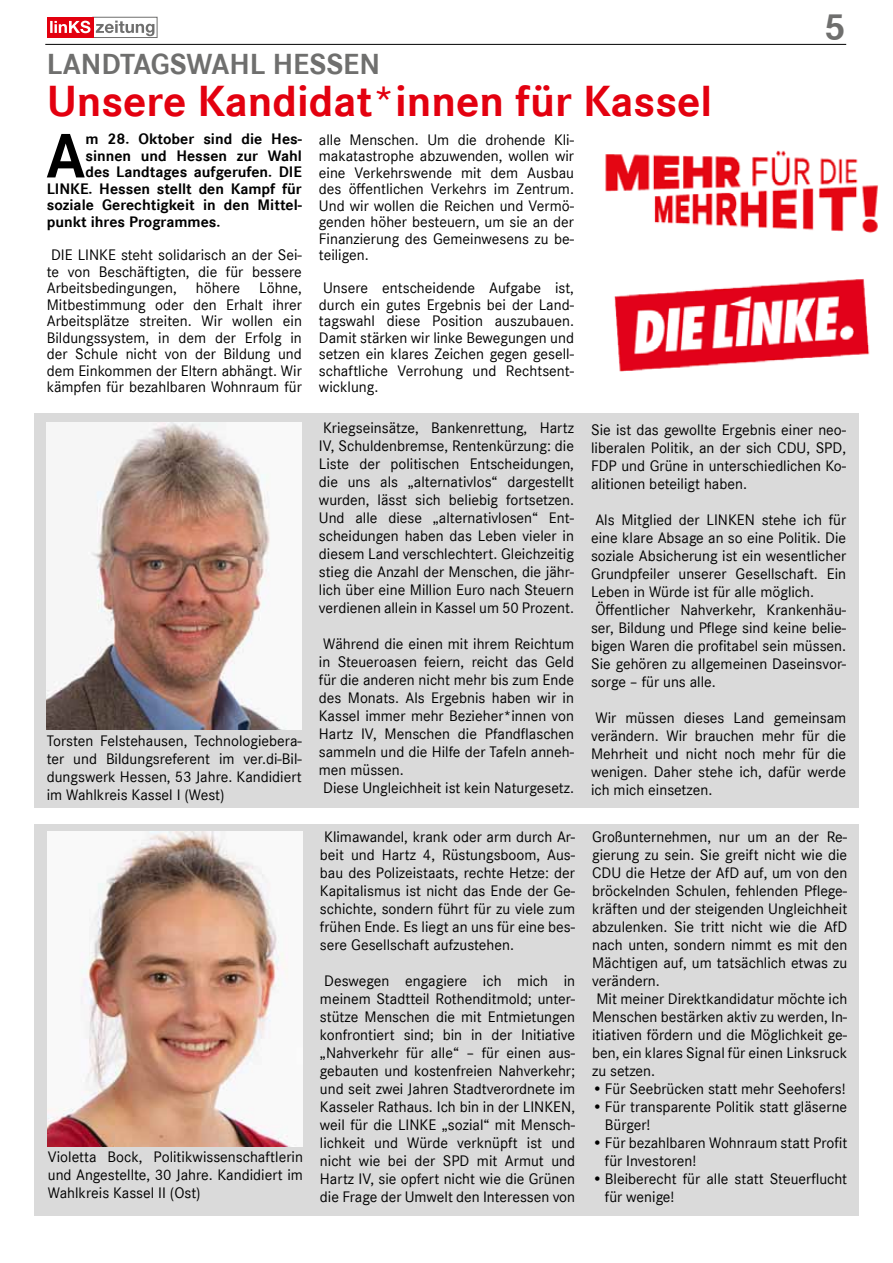
<style>
.page{position:relative;width:893px;height:1263px;background:#fff}
.page>*{position:absolute;margin:0;border:0;box-sizing:border-box;transform-origin:0 0}
.t1{font:700 65.25px "Corporate S";color:#000}
.t2{font:700 45px "Corporate S";color:#e3000f}
.t3{font:700 39px "Corporate S";color:#6f6f6e}
.t4{font:700 30px "Corporate S";color:#6f6f6e}
.t5{font:15.75px/18px "Corporate S";color:#000;text-align:justify}
.t6{font:700 15.75px "Corporate S";color:#000}
</style>
<div class="page">
<hr style="left:45px;top:44px;width:801px;height:1px;background:#000">
<div style="left:92px;top:17px;width:65px;height:21px;border:1px solid #6f6f6e"></div>
<div style="left:47px;top:17px;width:46px;height:21px;background:#e3000f"></div>
<svg style="left:96px;top:21px;width:58px;height:15px"></svg>
<svg style="left:50px;top:21px;width:40px;height:12px"></svg>
<div style="left:34px;top:824px;width:825px;height:391px;background:#dadada"></div>
<img style="left:48px;top:831px;width:255px;height:315px">
<div style="left:34px;top:414px;width:825px;height:394px;background:#dadada"></div>
<img style="left:47px;top:422px;width:255px;height:307px">
<img style="left:605px;top:150px;width:273px;height:222px">
<h3 class="t4" style="left:47px;top:47px;width:314px">Landtagswah l Hessen</h3>
<h2 class="t2" style="left:47px;top:75px;width:667px">Unsere Kandidat*innen für Kassel</h2>
<h1 class="t1" style="left:46px;top:118px;width:39px">A</h1>
<p class="t6" style="left:85px;top:130px;width:218px">m 28. Oktober sind die Hes-</p>
<p class="t6" style="left:85px;top:147px;width:218px">sinnen und Hessen zur Wahl</p>
<p class="t6" style="left:85px;top:163px;width:218px">des Landtages aufgerufen. DIE</p>
<p class="t6" style="left:47px;top:180px;width:257px">LINKE. Hessen stellt den Kampf für</p>
<p class="t6" style="left:47px;top:196px;width:257px">soziale Gerechtigkeit in den Mittel-</p>
<p class="t6" style="left:47px;top:213px;width:175px">punkt ihres Programmes.</p>
<p class="t5" style="left:47px;top:247px;width:257px;line-height:16.5px">DIE LINKE steht solidarisch an der Sei&shy;te von Beschäftigten, die für bessere Arbeitsbedingungen, höhere Löhne, Mitbestimmung oder den Erhalt ihrer Arbeitsplätze streiten. Wir wollen ein Bildungssystem, in dem der Erfolg in der Schule nicht von der Bildung und dem Einkommen der Eltern abhängt. Wir kämpfen für bezahlbaren Wohnraum für</p>
<p class="t5" style="left:319px;top:131px;width:257px;line-height:16.5px">alle Menschen. Um die drohende Kli&shy;makatastrophe abzuwenden, wollen wir eine Verkehrswende mit dem Ausbau des öffentlichen Verkehrs im Zentrum.<br>Und wir wollen die Reichen und Vermö&shy;genden höher besteuern, um sie an der Finanzierung des Gemeinwesens zu be&shy;teiligen.</p>
<p class="t5" style="left:319px;top:280px;width:257px;line-height:16.5px">Unsere entscheidende Aufgabe ist, durch ein gutes Ergebnis bei der Land&shy;tagswahl diese Position auszubauen.<br>Damit stärken wir linke Bewegungen und setzen ein klares Zeichen gegen gesell&shy;schaftliche Verrohung und Rechtsent&shy;wicklung.</p>
<h3 class="t3" style="left:824px;top:5px;width:24px">5</h3>
<p class="t5" style="left:47px;top:731px;width:257px">Torsten Felstehausen, Technologiebera&shy;ter und Bildungsreferent im ver.di-Bil&shy;dungswerk Hessen, 53 Jahre. Kandidiert im Wahlkreis Kassel I (West)</p>
<p class="t5" style="left:48px;top:1148px;width:257px">Violetta Bock, Politikwissenschaftlerin und Angestellte, 30 Jahre. Kandidiert im Wahlkreis Kassel II (Ost)</p>
<p class="t5" style="left:319px;top:418px;width:257px">Kriegseinsätze, Bankenrettung, Hartz IV, Schuldenbremse, Rentenkürzung: die Liste der politischen Entscheidungen, die uns als „alternativlos“ dargestellt wurden, lässt sich beliebig fortsetzen.<br>Und alle diese „alternativlosen“ Ent&shy;scheidungen haben das Leben vieler in diesem Land verschlechtert. Gleichzeitig stieg die Anzahl der Menschen, die jähr&shy;lich über eine Million Euro nach Steuern verdienen allein in Kassel um 50 Prozent.</p>
<p class="t5" style="left:319px;top:634px;width:257px;text-align:left">Während die einen mit ihrem Reichtum in Steueroasen feiern, reicht das Geld für die anderen nicht mehr bis zum Ende des Monats. Als Ergebnis haben wir in Kassel immer mehr Bezieher*innen von Hartz IV, Menschen die Pfandflaschen sammeln und die Hilfe der Tafeln anneh&shy;men müssen.<br>Diese Ungleichheit ist kein Naturgesetz.</p>
<p class="t5" style="left:320px;top:828px;width:257px">Klimawandel, krank oder arm durch Ar&shy;beit und Hartz 4, Rüstungsboom, Aus&shy;bau des Polizeistaats, rechte Hetze: der Kapitalismus ist nicht das Ende der Ge&shy;schichte, sondern führt für zu viele zum frühen Ende. Es liegt an uns für eine bes&shy;sere Gesellschaft aufzustehen.</p>
<p class="t5" style="left:320px;top:972px;width:257px">Deswegen engagiere ich mich in meinem Stadtteil Rothenditmold; unter&shy;stütze Menschen die mit Entmietungen konfrontiert sind; bin in der Initiative „Nahverkehr für alle“ – für einen aus&shy;gebauten und kostenfreien Nahverkehr; und seit zwei Jahren Stadtverordnete im Kasseler Rathaus. Ich bin in der LINKEN, weil für die LINKE „sozial“ mit Mensch&shy;lichkeit und Würde verknüpft ist und nicht wie bei der SPD mit Armut und Hartz IV, sie opfert nicht wie die Grünen die Frage der Umwelt den Interessen von</p>
<p class="t5" style="left:591px;top:421px;width:257px">Sie ist das gewollte Ergebnis einer neo&shy;liberalen Politik, an der sich CDU, SPD, FDP und Grüne in unterschiedlichen Ko&shy;alitionen beteiligt haben.</p>
<p class="t5" style="left:591px;top:511px;width:257px;text-align:left">Als Mitglied der LINKEN stehe ich für eine klare Absage an so eine Politik. Die soziale Absicherung ist ein wesentlicher Grundpfeiler unserer Gesellschaft. Ein Leben in Würde ist für alle möglich.<br>Öffentlicher Nahverkehr, Krankenhäu&shy;ser, Bildung und Pflege sind keine belie&shy;bigen Waren die profitabel sein müssen.<br>Sie gehören zu allgemeinen Daseinsvor&shy;sorge – für uns alle.</p>
<p class="t5" style="left:591px;top:709px;width:257px">Wir müssen dieses Land gemeinsam verändern. Wir brauchen mehr für die Mehrheit und nicht noch mehr für die wenigen. Daher stehe ich, dafür werde ich mich einsetzen.</p>
<p class="t5" style="left:592px;top:828px;width:257px;text-align:left">Großunternehmen, nur um an der Re&shy;gierung zu sein. Sie greift nicht wie die CDU die Hetze der AfD auf, um von den bröckelnden Schulen, fehlenden Pflege&shy;kräften und der steigenden Ungleichheit abzulenken. Sie tritt nicht wie die AfD nach unten, sondern nimmt es mit den Mächtigen auf, um tatsächlich etwas zu verändern.<br>Mit meiner Direktkandidatur möchte ich Menschen bestärken aktiv zu werden, In&shy;itiativen fördern und die Möglichkeit ge&shy;ben, ein klares Signal für einen Linksruck zu setzen.</p>
<p class="t5" style="left:592px;top:1080px;width:255px">•Für Seebrücken statt mehr Seehofers!</p>
<p class="t5" style="left:605px;top:1098px;width:244px;text-indent:-13px">•Für transparente Politik statt gläserne<br>Bürger!</p>
<p class="t5" style="left:605px;top:1134px;width:244px;text-indent:-13px">•Für bezahlbaren Wohnraum statt Profit für Investoren!</p>
<p class="t5" style="left:605px;top:1170px;width:244px;text-indent:-13px">•Bleiberecht für alle statt Steuerflucht für wenige!</p>
</div>
